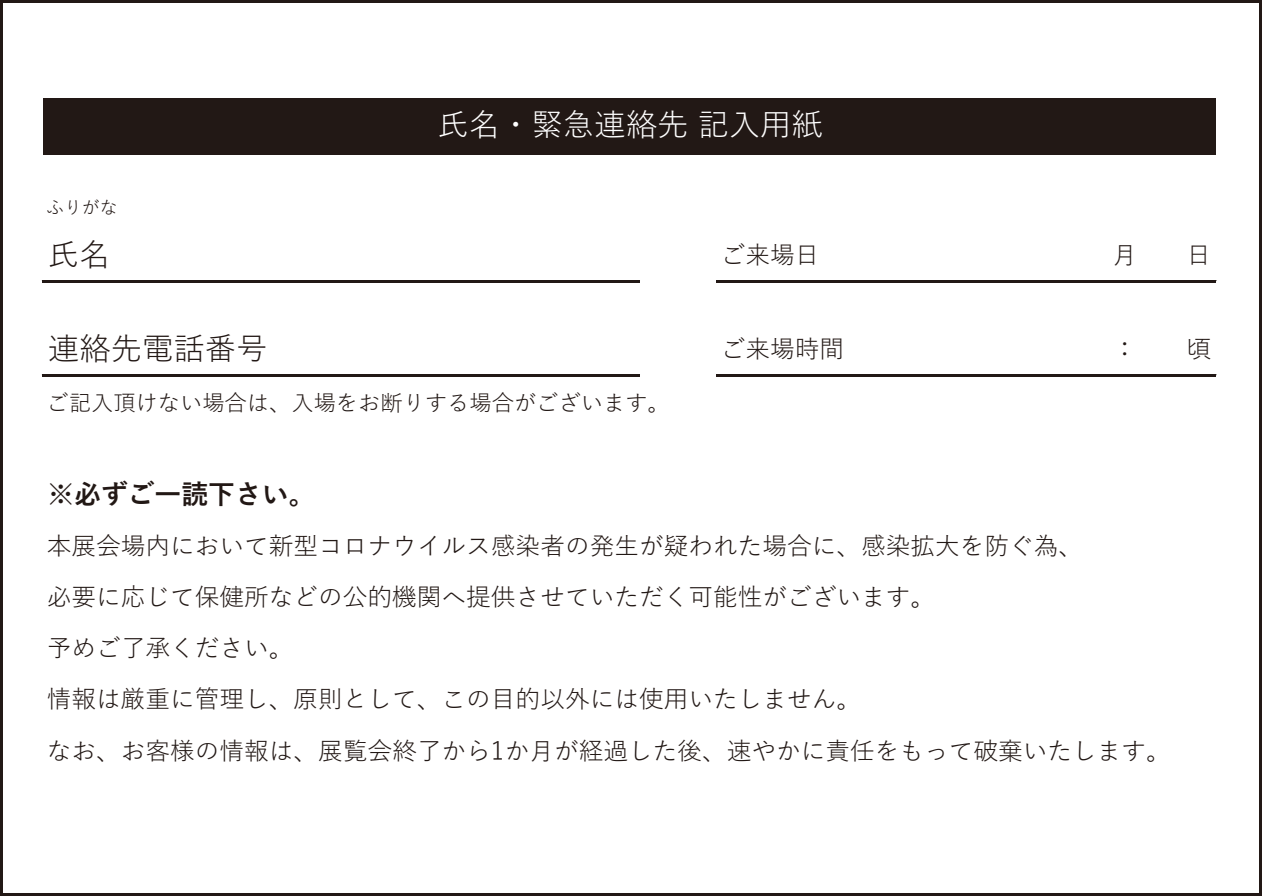
<style>
.page{position:relative;width:1262px;height:896px;background:#fff}
.page>*{position:absolute;margin:0;border:0;box-sizing:border-box;transform-origin:0 0}
.t1{font:31.5px "Yu Gothic";color:#fff}
.t2{font:31.5px "Yu Gothic";color:#221815}
.t3{font:700 26.7px "Yu Gothic";color:#221815}
.t4{font:24.6px/51.3px "Yu Gothic";color:#221815}
.t5{font:22.2px "Yu Gothic";color:#221815}
.t6{font:18px "Yu Gothic";color:#221815}
</style>
<div class="page">
<div style="left:43px;top:98px;width:1173px;height:57px;background:#221815"></div>
<hr style="left:42px;top:280px;width:597px;height:3px;background:#221815">
<hr style="left:42px;top:374px;width:597px;height:1px;background:#221815">
<hr style="left:42px;top:375px;width:597px;height:2px;background:#221815">
<hr style="left:716px;top:280px;width:500px;height:3px;background:#221815">
<hr style="left:716px;top:374px;width:500px;height:1px;background:#221815">
<hr style="left:716px;top:375px;width:500px;height:2px;background:#221815">
<p class="t1" style="left:437px;top:96px;width:387px">氏名・緊急連絡先 記入用紙</p>
<p class="t6" style="left:46px;top:191px;width:73px">ふりがな</p>
<p class="t2" style="left:48px;top:225px;width:64px">氏名</p>
<p class="t4" style="left:721px;top:226px;width:100px">ご来場日</p>
<p class="t4" style="left:1112px;top:226px;width:100px">月　　日</p>
<p class="t2" style="left:48px;top:319px;width:221px">連絡先電話番号</p>
<p class="t4" style="left:721px;top:320px;width:125px">ご来場時間</p>
<p class="t4" style="left:1112px;top:320px;width:100px">：　　頃</p>
<p class="t5" style="left:47px;top:383px;width:625px">ご記入頂けない場合は、入場をお断りする場合がございます。</p>
<p class="t3" style="left:47px;top:480px;width:270px">※必ずご一読下さい。</p>
<p class="t4" style="left:47px;top:517px;width:1125px">本展会場内において新型コロナウイルス感染者の発生が疑われた場合に、感染拡大を防ぐ為、<br>必要に応じて保健所などの公的機関へ提供させていただく可能性がございます。<br>予めご了承ください。<br>情報は厳重に管理し、原則として、この目的以外には使用いたしません。<br>なお、お客様の情報は、展覧会終了から1か月が経過した後、速やかに責任をもって破棄いたします。</p>
</div>
